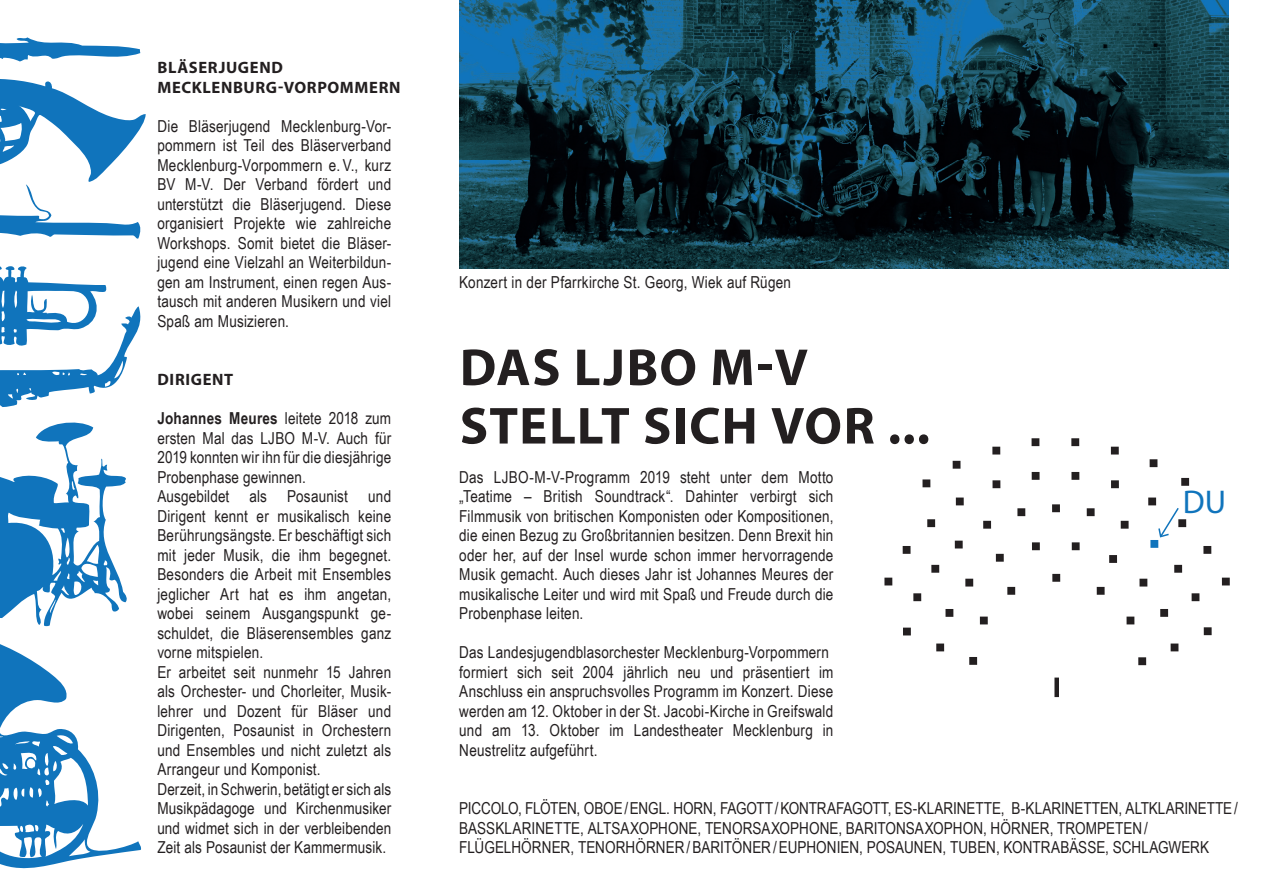
<style>
.page{position:relative;width:1263px;height:893px;background:#fff}
.page>*{position:absolute;margin:0;border:0;box-sizing:border-box;transform-origin:0 0}
.t1{font:700 52.5px/58.5px "Myriad Pro";letter-spacing:.025em;color:#231f20}
.t2{font:33px "Myriad Pro";color:#1074bc}
.t3{font:16.5px/19.5px "Arial Narrow";letter-spacing:.01em;color:#231f20}
.t4{font:700 16.5px/19.5px "Myriad Pro";letter-spacing:.04em;color:#231f20}
.s1{font-weight:700}
</style>
<div class="page">
<div style="left:969px;top:657px;width:8px;height:8px;background:#231f20"></div>
<div style="left:1138px;top:657px;width:8px;height:8px;background:#231f20"></div>
<div style="left:1052px;top:574px;width:8px;height:8px;background:#231f20"></div>
<div style="left:1007px;top:587px;width:8px;height:8px;background:#231f20"></div>
<div style="left:980px;top:617px;width:8px;height:7px;background:#231f20"></div>
<div style="left:1097px;top:587px;width:7px;height:8px;background:#231f20"></div>
<div style="left:1126px;top:617px;width:8px;height:7px;background:#231f20"></div>
<div style="left:936px;top:643px;width:8px;height:8px;background:#231f20"></div>
<div style="left:1170px;top:643px;width:8px;height:8px;background:#231f20"></div>
<div style="left:1072px;top:542px;width:8px;height:8px;background:#231f20"></div>
<div style="left:1032px;top:542px;width:8px;height:8px;background:#231f20"></div>
<div style="left:945px;top:609px;width:8px;height:8px;background:#231f20"></div>
<div style="left:965px;top:579px;width:8px;height:7px;background:#231f20"></div>
<div style="left:996px;top:554px;width:8px;height:8px;background:#231f20"></div>
<div style="left:1109px;top:555px;width:8px;height:8px;background:#231f20"></div>
<div style="left:1139px;top:579px;width:8px;height:7px;background:#231f20"></div>
<div style="left:1160px;top:609px;width:8px;height:8px;background:#231f20"></div>
<div style="left:903px;top:628px;width:8px;height:7px;background:#231f20"></div>
<div style="left:1204px;top:627px;width:8px;height:8px;background:#231f20"></div>
<div style="left:1052px;top:504px;width:8px;height:8px;background:#231f20"></div>
<div style="left:955px;top:541px;width:8px;height:7px;background:#231f20"></div>
<div style="left:1087px;top:508px;width:7px;height:8px;background:#231f20"></div>
<div style="left:913px;top:593px;width:8px;height:8px;background:#231f20"></div>
<div style="left:931px;top:565px;width:8px;height:8px;background:#231f20"></div>
<div style="left:983px;top:521px;width:8px;height:8px;background:#231f20"></div>
<div style="left:1017px;top:508px;width:8px;height:8px;background:#231f20"></div>
<div style="left:1121px;top:521px;width:7px;height:8px;background:#231f20"></div>
<div style="left:1150px;top:540px;width:8px;height:8px;background:#1074bc"></div>
<div style="left:1174px;top:565px;width:8px;height:8px;background:#231f20"></div>
<div style="left:1191px;top:593px;width:8px;height:8px;background:#231f20"></div>
<div style="left:903px;top:546px;width:7px;height:8px;background:#231f20"></div>
<div style="left:1203px;top:546px;width:8px;height:8px;background:#231f20"></div>
<div style="left:1071px;top:472px;width:8px;height:8px;background:#231f20"></div>
<div style="left:1032px;top:472px;width:7px;height:8px;background:#231f20"></div>
<div style="left:927px;top:519px;width:8px;height:8px;background:#231f20"></div>
<div style="left:956px;top:498px;width:8px;height:7px;background:#231f20"></div>
<div style="left:992px;top:480px;width:8px;height:8px;background:#231f20"></div>
<div style="left:1111px;top:480px;width:8px;height:8px;background:#231f20"></div>
<div style="left:1148px;top:498px;width:8px;height:7px;background:#231f20"></div>
<div style="left:1178px;top:519px;width:8px;height:8px;background:#231f20"></div>
<div style="left:884px;top:578px;width:8px;height:7px;background:#231f20"></div>
<div style="left:1222px;top:578px;width:8px;height:7px;background:#231f20"></div>
<div style="left:1071px;top:438px;width:8px;height:8px;background:#231f20"></div>
<div style="left:1031px;top:438px;width:8px;height:8px;background:#231f20"></div>
<div style="left:922px;top:479px;width:8px;height:8px;background:#231f20"></div>
<div style="left:953px;top:461px;width:7px;height:8px;background:#231f20"></div>
<div style="left:992px;top:447px;width:8px;height:7px;background:#231f20"></div>
<div style="left:1111px;top:447px;width:8px;height:7px;background:#231f20"></div>
<div style="left:1149px;top:459px;width:8px;height:8px;background:#231f20"></div>
<div style="left:1181px;top:478px;width:8px;height:8px;background:#231f20"></div>
<svg style="left:1158px;top:508px;width:22px;height:30px"></svg>
<div style="left:1054px;top:678px;width:5px;height:19px;background:#231f20"></div>
<img style="left:459px;top:0;width:770px;height:268px">
<svg style="left:0;top:37px;width:140px;height:25px"></svg>
<svg style="left:0;top:266px;width:141px;height:360px"></svg>
<svg style="left:0;top:644px;width:141px;height:225px"></svg>
<svg style="left:0;top:79px;width:146px;height:160px"></svg>
<p class="t4" style="left:157px;top:57px;width:245px">BLÄSERJUGEND<br>MECKLENBURG-VORPOMMERN</p>
<p class="t3" style="left:157px;top:115px;width:235px;text-align:justify">Die Bläserjugend Mecklenburg-Vor&shy;pommern ist Teil des Bläserverband Mecklenburg-Vorpommern e. V., kurz BV M-V. Der Verband fördert und unterstützt die Bläserjugend. Diese organisiert Projekte wie zahlreiche Workshops. Somit bietet die Bläser&shy;jugend eine Vielzahl an Weiterbildun&shy;gen am Instrument, einen regen Aus&shy;tausch mit anderen Musikern und viel Spaß am Musizieren.</p>
<p class="t4" style="left:157px;top:369px;width:77px">DIRIGENT</p>
<p class="t3" style="left:157px;top:408px;width:235px"><span class="s1">Johannes Meures</span> leitete 2018 zum ersten Mal das LJBO M-V. Auch für 2019 konnten wir ihn für die diesjährige Probenphase gewinnen.<br>Ausgebildet als Posaunist und Dirigent kennt er musikalisch keine Berührungsängste. Er beschäftigt sich mit jeder Musik, die ihm begegnet.<br>Besonders die Arbeit mit Ensembles jeglicher Art hat es ihm angetan, wobei seinem Ausgangspunkt ge&shy;schuldet, die Bläserensembles ganz vorne mitspielen.<br>Er arbeitet seit nunmehr 15 Jahren als Orchester- und Chorleiter, Musik&shy;lehrer und Dozent für Bläser und Dirigenten, Posaunist in Orchestern und Ensembles und nicht zuletzt als Arrangeur und Komponist.<br>Derzeit, in Schwerin, betätigt er sich als Musikpädagoge und Kirchenmusiker und widmet sich in der verbleibenden Zeit als Posaunist der Kammermusik.</p>
<p class="t3" style="left:459px;top:271px;width:333px">Konzert in der Pfarrkirche St. Georg, Wiek auf Rügen</p>
<h1 class="t1" style="left:460px;top:336px;width:472px">DAS LJBO M-V<br>STELLT SICH VOR ...</h1>
<p class="t3" style="left:459px;top:466px;width:376px;text-align:justify">Das LJBO-M-V-Programm 2019 steht unter dem Motto „Teatime – British Soundtrack“. Dahinter verbirgt sich Filmmusik von britischen Komponisten oder Kompositionen, die einen Bezug zu Großbritannien besitzen. Denn Brexit hin oder her, auf der Insel wurde schon immer hervorragende Musik gemacht. Auch dieses Jahr ist Johannes Meures der musikalische Leiter und wird mit Spaß und Freude durch die Probenphase leiten.</p>
<p class="t3" style="left:459px;top:642px;width:376px">Das Landesjugendblasorchester Mecklenburg-Vorpommern formiert sich seit 2004 jährlich neu und präsentiert im Anschluss ein anspruchsvolles Programm im Konzert. Diese werden am 12. Oktober in der St. Jacobi-Kirche in Greifswald und am 13. Oktober im Landestheater Mecklenburg in Neustrelitz aufgeführt.</p>
<h2 class="t2" style="left:1183px;top:482px;width:45px">DU</h2>
<p class="t3" style="left:459px;top:798px;width:780px">PICCOLO, FLÖTEN, OBOE / ENGL. HORN, FAGOTT / KONTRAFAGOTT, ES-KLARINETTE, B-KLARINETTEN, ALTKLARINETTE /<br>BASSKLARINETTE, ALTSAXOPHONE, TENORSAXOPHONE, BARITONSAXOPHON, HÖRNER, TROMPETEN /<br>FLÜGELHÖRNER, TENORHÖRNER / BARITÖNER / EUPHONIEN, POSAUNEN, TUBEN, KONTRABÄSSE, SCHLAGWERK</p>
</div>
